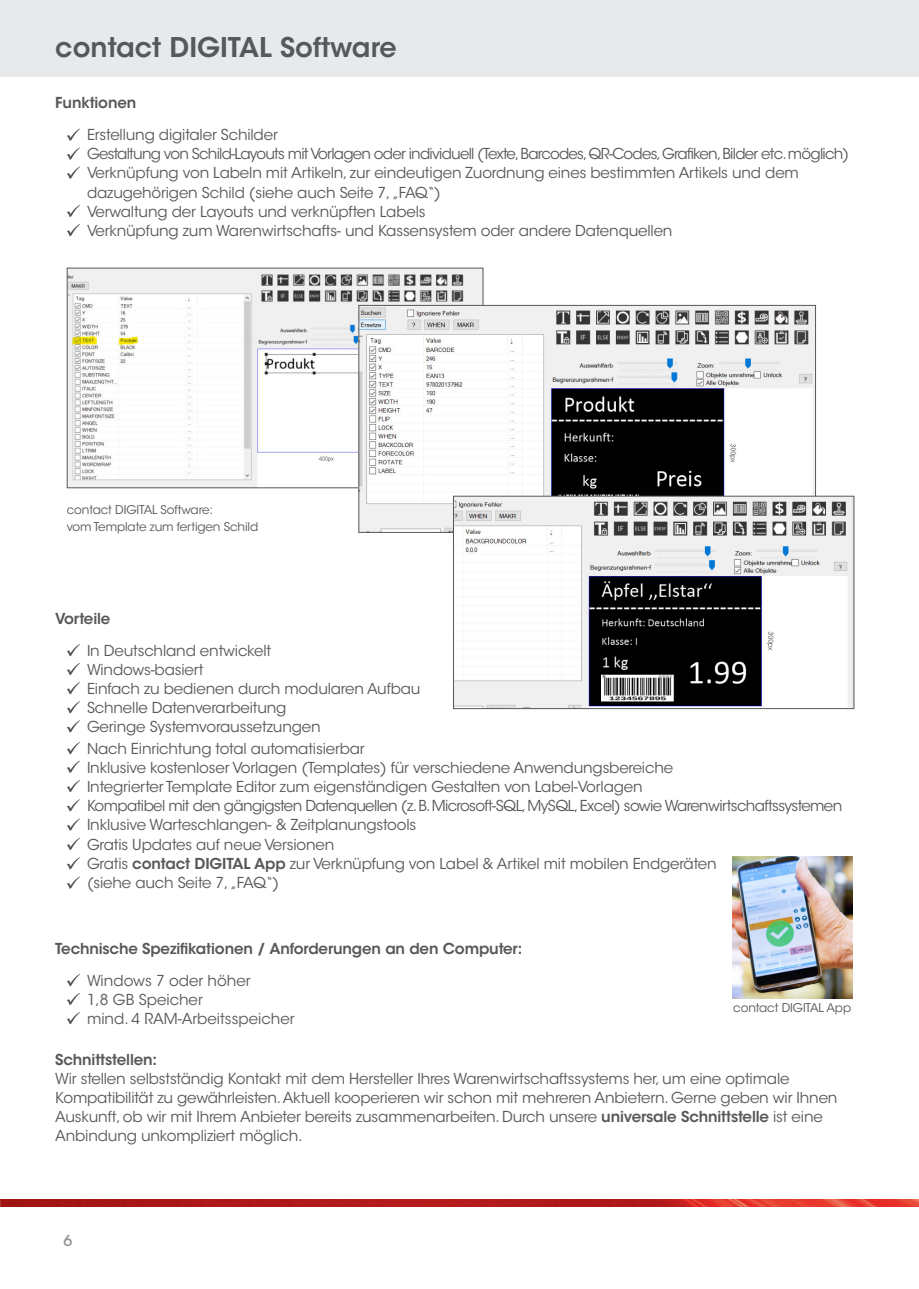
<style>
.page{position:relative;width:919px;height:1289px;background:#fff}
.page>*{position:absolute;margin:0;border:0;box-sizing:border-box;transform-origin:0 0}
.t1{font:600 27px "ITC Avant Garde Std";color:#57585a}
.t2{font:15px/19.2px "ITC Avant Garde Std";letter-spacing:-.01em;color:#57585a}
.t3{font:600 15px "ITC Avant Garde Std";letter-spacing:-.01em;color:#57585a}
.t4{font:500 15px "ITC Avant Garde Std";color:#939598}
.t5{font:12px/16.5px "ITC Avant Garde Std";letter-spacing:-.01em;color:#57585a}
.s1{font-weight:600}
</style>
<div class="page">
<div style="left:0;top:0;width:918px;height:77px;background:#e6e7e9"></div>
<img style="left:0;top:1199px;width:918px;height:7px">
<svg style="left:67px;top:129px;width:13px;height:12px"></svg>
<svg style="left:67px;top:644px;width:13px;height:12px"></svg>
<svg style="left:67px;top:974px;width:13px;height:12px"></svg>
<svg style="left:67px;top:147px;width:13px;height:13px"></svg>
<svg style="left:67px;top:663px;width:13px;height:12px"></svg>
<svg style="left:67px;top:993px;width:13px;height:12px"></svg>
<svg style="left:67px;top:167px;width:13px;height:12px"></svg>
<svg style="left:67px;top:682px;width:13px;height:12px"></svg>
<svg style="left:67px;top:1012px;width:13px;height:12px"></svg>
<svg style="left:67px;top:701px;width:13px;height:12px"></svg>
<svg style="left:67px;top:205px;width:13px;height:12px"></svg>
<svg style="left:67px;top:720px;width:13px;height:12px"></svg>
<svg style="left:67px;top:224px;width:13px;height:12px"></svg>
<svg style="left:67px;top:742px;width:13px;height:12px"></svg>
<svg style="left:67px;top:760px;width:13px;height:13px"></svg>
<svg style="left:67px;top:799px;width:13px;height:12px"></svg>
<svg style="left:67px;top:818px;width:13px;height:13px"></svg>
<svg style="left:67px;top:838px;width:13px;height:12px"></svg>
<svg style="left:67px;top:857px;width:13px;height:12px"></svg>
<svg style="left:67px;top:876px;width:13px;height:13px"></svg>
<img style="left:69px;top:270px;width:412px;height:216px">
<div style="left:67px;top:268px;width:416px;height:220px;border:1px solid #57585a"></div>
<img style="left:360px;top:307px;width:453px;height:224px">
<img style="left:455px;top:498px;width:397px;height:209px">
<div style="left:453px;top:496px;width:401px;height:213px;border:1px solid #57585a"></div>
<img style="left:732px;top:856px;width:120px;height:142px">
<svg style="left:67px;top:780px;width:13px;height:12px"></svg>
<h1 class="t1" style="left:55px;top:36px;width:343px">contact DIGITAL Software</h1>
<p class="t3" style="left:55px;top:97px;width:83px">Funktionen</p>
<p class="t2" style="left:87px;top:126px;width:763px">Erstellung digitaler Schilder<br>Gestaltung von Schild-Layouts mit Vorlagen oder individuell (Texte, Barcodes, QR-Codes, Grafiken, Bilder etc. möglich)<br>Verknüpfung von Labeln mit Artikeln, zur eindeutigen Zuordnung eines bestimmten Artikels und dem dazugehörigen Schild (siehe auch Seite 7, „FAQ“)<br>Verwaltung der Layouts und verknüpften Labels<br>Verknüpfung zum Warenwirtschafts- und Kassensystem oder andere Datenquellen</p>
<p class="t5" style="left:67px;top:502px;width:193px">contact DIGITAL Software:<br>vom Template zum fertigen Schild</p>
<p class="t3" style="left:55px;top:612px;width:57px">Vorteile</p>
<p class="t2" style="left:87px;top:641px;width:335px">In Deutschland entwickelt<br>Windows-basiert<br>Einfach zu bedienen durch modularen Aufbau<br>Schnelle Datenverarbeitung<br>Geringe Systemvoraussetzungen</p>
<p class="t2" style="left:87px;top:739px;width:756px">Nach Einrichtung total automatisierbar<br>Inklusive kostenloser Vorlagen (Templates) für verschiedene Anwendungsbereiche<br>Integrierter Template Editor zum eigenständigen Gestalten von Label-Vorlagen<br>Kompatibel mit den gängigsten Datenquellen (z. B. Microsoft-SQL, MySQL, Excel) sowie Warenwirtschaftssystemen Inklusive Warteschlangen- &amp; Zeitplanungstools<br>Gratis Updates auf neue Versionen<br>Gratis <span class="s1">contact DIGITAL App</span> zur Verknüpfung von Label &amp; Artikel mit mobilen Endgeräten<br>(siehe auch Seite 7, „FAQ“)</p>
<p class="t3" style="left:55px;top:941px;width:468px">Technische Spezifikationen / Anforderungen an den Computer:</p>
<p class="t2" style="left:87px;top:971px;width:209px">Windows 7 oder höher<br>1,8 GB Speicher<br>mind. 4 RAM-Arbeitsspeicher</p>
<p class="t5" style="left:733px;top:1000px;width:119px">contact DIGITAL App</p>
<p class="t3" style="left:55px;top:1052px;width:103px">Schnittstellen:</p>
<p class="t2" style="left:55px;top:1069px;width:783px">Wir stellen selbstständig Kontakt mit dem Hersteller Ihres Warenwirtschaftssystems her, um eine optimale Kompatibilität zu gewährleisten. Aktuell kooperieren wir schon mit mehreren Anbietern. Gerne geben wir Ihnen Auskunft, ob wir mit Ihrem Anbieter bereits zusammenarbeiten. Durch unsere <span class="s1">universale Schnittstelle</span> ist eine Anbindung unkompliziert möglich.</p>
<p class="t4" style="left:63px;top:1231px;width:10px">6</p>
</div>
